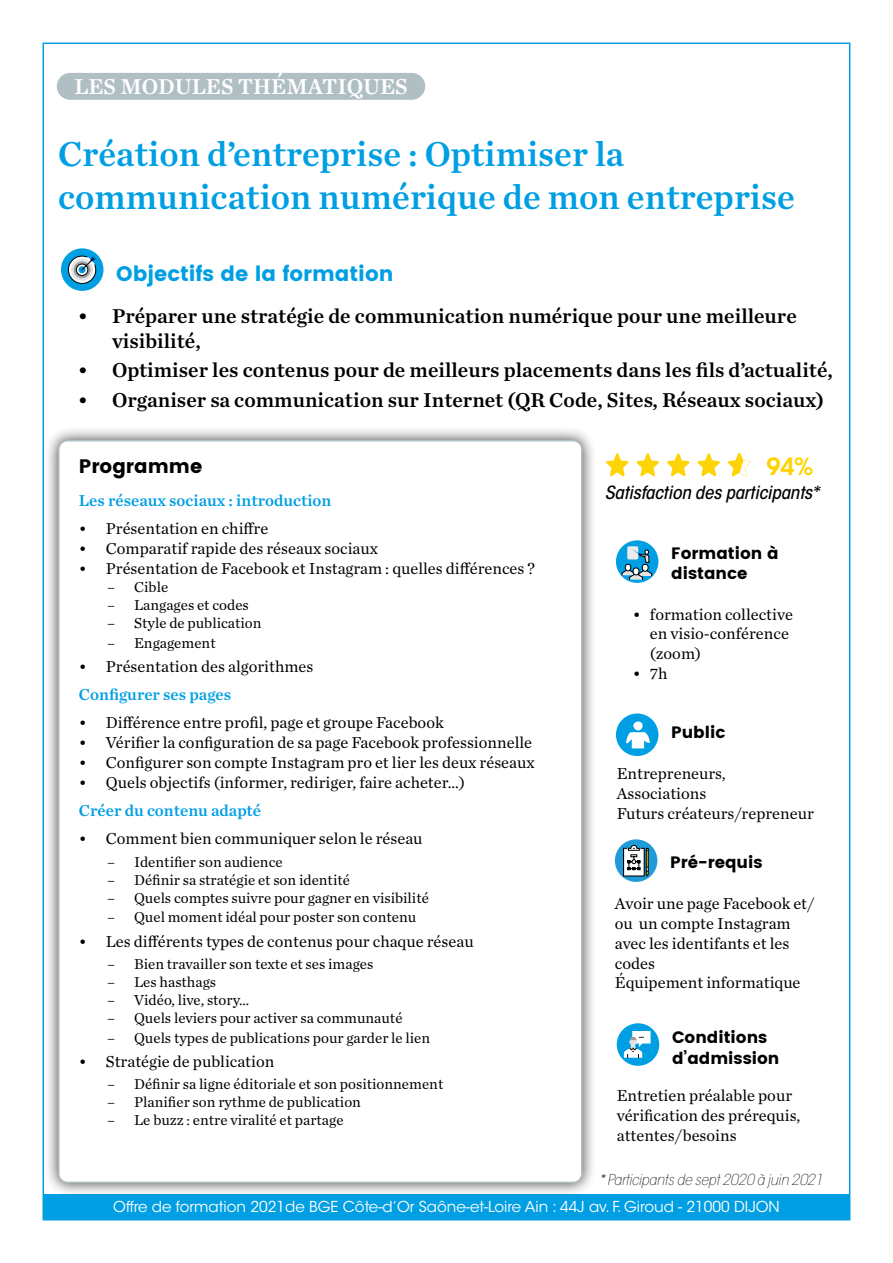
<style>
.page{position:relative;width:893px;height:1263px;background:#fff}
.page>*{position:absolute;margin:0;border:0;box-sizing:border-box;transform-origin:0 0}
.t1{font:36px/43.2px "Chronicle Text G1 Semi";color:#009fe3}
.t2{font:600 23.7px "ITC Avant Garde Std";color:#ffd300}
.t3{font:22.5px "Chronicle Text G1 Semi";color:#fff}
.t4{font:21px/25.2px "Chronicle Text G1 Semi";color:#000}
.t5{font:21px "Poppins";color:#009fe3}
.t6{font:19.5px "Poppins";color:#000}
.t7{font:italic 500 condensed 18px "ITC Avant Garde Std";letter-spacing:-.01em;color:#000;scale:1.07 1}
.t8{font:16.5px/19.8px "Chronicle Text G1";color:#000}
.t9{font:16.5px "Chronicle Text G1 Semi";color:#009fe3}
.t10{font:16.5px/21.6px "Poppins";color:#000}
.t11{font:15px "Chronicle Text G1";color:#000}
.t12{font:15px "ITC Avant Garde Std";color:#fff}
.t13{font:italic 200 condensed 15px "ITC Avant Garde Std";letter-spacing:-.01em;color:#000;scale:1.07 1}
</style>
<div class="page">
<div style="left:43px;top:1194px;width:807px;height:25px;background:#009ee3"></div>
<div style="left:44px;top:426px;width:552px;height:771px;background:#000;opacity:.75"></div>
<div style="left:59px;top:441px;width:523px;height:741px;background:#fff;border-radius:9px"></div>
<div style="left:61px;top:248px;width:42px;height:43px;background:#009fe3;border-radius:50%"></div>
<div style="left:616px;top:713px;width:42px;height:43px;background:#009fe3;border-radius:50%"></div>
<svg style="left:626px;top:721px;width:24px;height:27px"></svg>
<div style="left:617px;top:1023px;width:42px;height:43px;background:#009fe3;border-radius:50%"></div>
<svg style="left:624px;top:1031px;width:27px;height:27px"></svg>
<div style="left:615px;top:839px;width:42px;height:43px;background:#209bd8;border-radius:50%"></div>
<svg style="left:623px;top:845px;width:26px;height:32px"></svg>
<svg style="left:68px;top:256px;width:28px;height:28px"></svg>
<div style="left:616px;top:540px;width:42px;height:43px;background:#009fe3;border-radius:50%"></div>
<svg style="left:622px;top:546px;width:30px;height:34px"></svg>
<div style="left:57px;top:73px;width:368px;height:27px;background:#b0bfc4;border-radius:13px"></div>
<svg style="left:606px;top:453px;width:22px;height:23px"></svg>
<svg style="left:637px;top:453px;width:22px;height:23px"></svg>
<svg style="left:667px;top:453px;width:22px;height:23px"></svg>
<svg style="left:698px;top:453px;width:22px;height:23px"></svg>
<svg style="left:728px;top:453px;width:22px;height:23px"></svg>
<h3 class="t3" style="left:74px;top:69px;width:335px">LES MODULES THÉMATIQUES</h3>
<h1 class="t1" style="left:58px;top:130px;width:738px">Création d’entreprise : Optimiser la communication numérique de mon entreprise</h1>
<p class="t5" style="left:116px;top:261px;width:279px">Objectifs de la formation</p>
<p class="t4" style="left:112px;top:302px;width:686px;text-indent:-34px">• Préparer une stratégie de communication numérique pour une meilleure visibilité,</p>
<p class="t4" style="left:78px;top:357px;width:756px">• Optimiser les contenus pour de meilleurs placements dans les fils d’actualité,</p>
<p class="t4" style="left:78px;top:386px;width:748px">• Organiser sa communication sur Internet (QR Code, Sites, Réseaux sociaux)</p>
<p class="t6" style="left:79px;top:455px;width:125px">Programme</p>
<p class="t9" style="left:79px;top:488px;width:254px">Les réseaux sociaux : introduction</p>
<p class="t8" style="left:79px;top:518px;width:191px">• Présentation en chiffre</p>
<p class="t8" style="left:79px;top:538px;width:301px">• Comparatif rapide des réseaux sociaux</p>
<p class="t8" style="left:79px;top:558px;width:458px">• Présentation de Facebook et Instagram : quelles différences ?</p>
<p class="t11" style="left:107px;top:575px;width:63px">– Cible</p>
<p class="t11" style="left:107px;top:593px;width:143px">– Langages et codes</p>
<p class="t11" style="left:107px;top:611px;width:156px">– Style de publication</p>
<p class="t11" style="left:107px;top:631px;width:110px">– Engagement</p>
<p class="t8" style="left:79px;top:655px;width:236px">• Présentation des algorithmes</p>
<p class="t9" style="left:79px;top:682px;width:154px">Configurer ses pages</p>
<p class="t8" style="left:79px;top:712px;width:366px">• Différence entre profil, page et groupe Facebook</p>
<p class="t8" style="left:79px;top:732px;width:455px">• Vérifier la configuration de sa page Facebook professionnelle</p>
<p class="t8" style="left:79px;top:752px;width:457px">• Configurer son compte Instagram pro et lier les deux réseaux</p>
<p class="t8" style="left:79px;top:771px;width:388px">• Quels objectifs (informer, rediriger, faire acheter…)</p>
<p class="t9" style="left:79px;top:798px;width:184px">Créer du contenu adapté</p>
<p class="t8" style="left:79px;top:828px;width:345px">• Comment bien communiquer selon le réseau</p>
<p class="t11" style="left:107px;top:850px;width:177px">– Identifier son audience</p>
<p class="t11" style="left:107px;top:868px;width:244px">– Définir sa stratégie et son identité</p>
<p class="t11" style="left:107px;top:886px;width:323px">– Quels comptes suivre pour gagner en visibilité</p>
<p class="t11" style="left:107px;top:906px;width:311px">– Quel moment idéal pour poster son contenu</p>
<p class="t8" style="left:79px;top:930px;width:396px">• Les différents types de contenus pour chaque réseau</p>
<p class="t11" style="left:107px;top:952px;width:268px">– Bien travailler son texte et ses images</p>
<p class="t11" style="left:107px;top:970px;width:110px">– Les hasthags</p>
<p class="t11" style="left:107px;top:988px;width:144px">– Vidéo, live, story…</p>
<p class="t11" style="left:107px;top:1006px;width:297px">– Quels leviers pour activer sa communauté</p>
<p class="t11" style="left:107px;top:1026px;width:325px">– Quels types de publications pour garder le lien</p>
<p class="t8" style="left:79px;top:1050px;width:197px">• Stratégie de publication</p>
<p class="t11" style="left:107px;top:1072px;width:338px">– Définir sa ligne éditoriale et son positionnement</p>
<p class="t11" style="left:107px;top:1090px;width:255px">– Planifier son rythme de publication</p>
<p class="t11" style="left:107px;top:1108px;width:238px">– Le buzz : entre viralité et partage</p>
<h2 class="t2" style="left:766px;top:451px;width:48px">94%</h2>
<p class="t7" style="left:605px;top:481px;width:202px">Satisfaction des participants*</p>
<p class="t10" style="left:671px;top:543px;width:109px;line-height:19.8px">Formation à distance</p>
<p class="t8" style="left:650px;top:603px;width:144px;text-indent:-17px">• formation collective en visio-conférence (zoom)</p>
<p class="t8" style="left:633px;top:663px;width:36px">• 7h</p>
<p class="t10" style="left:671px;top:722px;width:56px">Public</p>
<p class="t8" style="left:617px;top:763px;width:199px">Entrepreneurs,<br>Associations<br>Futurs créateurs/repreneur</p>
<p class="t10" style="left:670px;top:852px;width:94px">Pré-requis</p>
<p class="t8" style="left:615px;top:893px;width:201px">Avoir une page Facebook et/ ou un compte Instagram avec les identifants et les codes<br>Équipement informatique</p>
<p class="t10" style="left:672px;top:1026px;width:109px">Conditions d’admission</p>
<p class="t8" style="left:617px;top:1085px;width:185px">Entretien préalable pour vérification des prérequis, attentes/besoins</p>
<p class="t13" style="left:599px;top:1170px;width:211px">* Participants de sept 2020 à juin 2021</p>
<p class="t12" style="left:113px;top:1198px;width:668px">Offre de formation 2021de BGE Côte-d’Or Saône-et-Loire Ain : 44J av. F. Giroud - 21000 DIJON</p>
</div>
